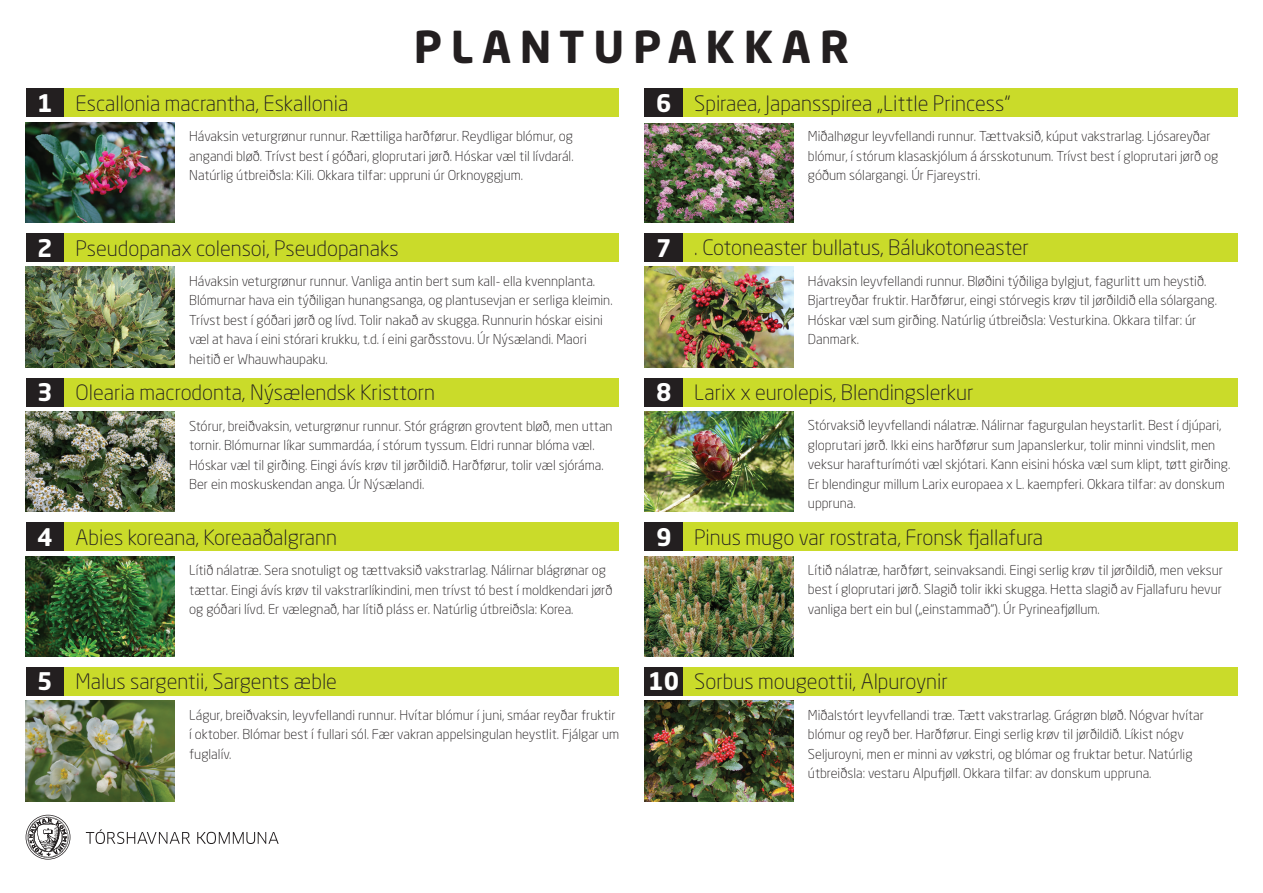
<style>
.page{position:relative;width:1263px;height:893px;background:#fff}
.page>*{position:absolute;margin:0;border:0;box-sizing:border-box;transform-origin:0 0}
.t1{font:700 43.5px "Neo Sans Std";letter-spacing:.2em;color:#231f20}
.t2{font:700 24px "Neo Sans Std";color:#fff}
.t3{font:300 21px "Neo Sans Std";color:#231f20}
.t4{font:300 13.5px/19.5px "Neo Sans Std";color:#231f20}
</style>
<div class="page">
<img style="left:26px;top:701px;width:149px;height:100px">
<img style="left:26px;top:556px;width:149px;height:101px">
<img style="left:644px;top:701px;width:150px;height:100px">
<img style="left:644px;top:556px;width:150px;height:101px">
<img style="left:644px;top:412px;width:150px;height:100px">
<img style="left:644px;top:267px;width:150px;height:100px">
<img style="left:644px;top:123px;width:150px;height:100px">
<img style="left:26px;top:412px;width:149px;height:100px">
<img style="left:26px;top:267px;width:149px;height:100px">
<img style="left:26px;top:122px;width:149px;height:101px">
<div style="left:26px;top:89px;width:38px;height:28px;background:#231f20"></div>
<div style="left:26px;top:233px;width:38px;height:28px;background:#231f20"></div>
<div style="left:26px;top:378px;width:38px;height:28px;background:#231f20"></div>
<div style="left:26px;top:523px;width:38px;height:28px;background:#231f20"></div>
<div style="left:26px;top:667px;width:38px;height:28px;background:#231f20"></div>
<div style="left:644px;top:89px;width:39px;height:28px;background:#231f20"></div>
<div style="left:644px;top:233px;width:39px;height:28px;background:#231f20"></div>
<div style="left:644px;top:378px;width:39px;height:28px;background:#231f20"></div>
<div style="left:644px;top:523px;width:39px;height:28px;background:#231f20"></div>
<div style="left:644px;top:667px;width:39px;height:28px;background:#231f20"></div>
<div style="left:64px;top:89px;width:555px;height:28px;background:#cadb2a"></div>
<div style="left:64px;top:233px;width:555px;height:28px;background:#cadb2a"></div>
<div style="left:64px;top:378px;width:555px;height:28px;background:#cadb2a"></div>
<div style="left:64px;top:523px;width:555px;height:28px;background:#cadb2a"></div>
<div style="left:64px;top:667px;width:555px;height:28px;background:#cadb2a"></div>
<div style="left:683px;top:89px;width:555px;height:28px;background:#cadb2a"></div>
<div style="left:683px;top:233px;width:555px;height:28px;background:#cadb2a"></div>
<div style="left:683px;top:378px;width:555px;height:28px;background:#cadb2a"></div>
<div style="left:683px;top:523px;width:555px;height:28px;background:#cadb2a"></div>
<div style="left:683px;top:667px;width:555px;height:28px;background:#cadb2a"></div>
<svg style="left:26px;top:815px;width:253px;height:45px"></svg>
<h1 class="t1" style="left:414px;top:19px;width:437px">PLANTUPAKKAR</h1>
<h2 class="t2" style="left:37px;top:88px;width:17px">1</h2>
<h3 class="t3" style="left:76px;top:91px;width:274px">Escallonia macrantha, Eskallonia</h3>
<h2 class="t2" style="left:656px;top:88px;width:17px">6</h2>
<h3 class="t3" style="left:694px;top:91px;width:318px">Spiraea, Japansspirea „Little Princess“</h3>
<p class="t4" style="left:189px;top:127px;width:386px;text-align:justify">Hávaksin veturgrønur runnur. Rættiliga harðførur. Reydligar blómur, og angandi bløð. Trívst best í góðari, gloprutari jørð. Hóskar væl til lívdarál.<br>Natúrlig útbreiðsla: Kili. Okkara tilfar: uppruni úr Orknoyggjum.</p>
<p class="t4" style="left:808px;top:127px;width:412px">Miðalhøgur leyvfellandi runnur. Tættvaksið, kúput vakstrarlag. Ljósareyðar blómur, í stórum klasaskjólum á ársskotunum. Trívst best í gloprutari jørð og góðum sólargangi. Úr Fjareystri.</p>
<h2 class="t2" style="left:37px;top:232px;width:17px">2</h2>
<h3 class="t3" style="left:76px;top:235px;width:325px">Pseudopanax colensoi, Pseudopanaks</h3>
<h2 class="t2" style="left:656px;top:232px;width:17px">7</h2>
<h3 class="t3" style="left:694px;top:235px;width:336px">. Cotoneaster bullatus, Bálukotoneaster</h3>
<p class="t4" style="left:189px;top:271px;width:425px">Hávaksin veturgrønur runnur. Vanliga antin bert sum kall- ella kvennplanta.<br>Blómurnar hava ein týðiligan hunangsanga, og plantusevjan er serliga kleimin.<br>Trívst best í góðari jørð og lívd. Tolir nakað av skugga. Runnurin hóskar eisini væl at hava í eini stórari krukku, t.d. í eini garðsstovu. Úr Nýsælandi. Maori heitið er Whauwhaupaku.</p>
<p class="t4" style="left:808px;top:271px;width:410px">Hávaksin leyvfellandi runnur. Bløðini týðiliga bylgjut, fagurlitt um heystið.<br>Bjartreyðar fruktir. Harðførur, eingi stórvegis krøv til jørðildið ella sólargang.<br>Hóskar væl sum girðing. Natúrlig útbreiðsla: Vesturkina. Okkara tilfar: úr Danmark.</p>
<h2 class="t2" style="left:37px;top:377px;width:17px">3</h2>
<h3 class="t3" style="left:76px;top:380px;width:361px">Olearia macrodonta, Nýsælendsk Kristtorn</h3>
<h2 class="t2" style="left:656px;top:377px;width:17px">8</h2>
<h3 class="t3" style="left:694px;top:380px;width:281px">Larix x eurolepis, Blendingslerkur</h3>
<p class="t4" style="left:189px;top:416px;width:425px">Stórur, breiðvaksin, veturgrønur runnur. Stór grágrøn grovtent bløð, men uttan tornir. Blómurnar líkar summardáa, í stórum tyssum. Eldri runnar blóma væl.<br>Hóskar væl til girðing. Eingi ávís krøv til jørðildið. Harðførur, tolir væl sjóráma.<br>Ber ein moskuskendan anga. Úr Nýsælandi.</p>
<p class="t4" style="left:808px;top:416px;width:424px">Stórvaksið leyvfellandi nálatræ. Nálirnar fagurgulan heystarlit. Best í djúpari, gloprutari jørð. Ikki eins harðførur sum Japanslerkur, tolir minni vindslit, men veksur harafturímóti væl skjótari. Kann eisini hóska væl sum klipt, tøtt girðing.<br>Er blendingur millum Larix europaea x L. kaempferi. Okkara tilfar: av donskum uppruna.</p>
<h2 class="t2" style="left:37px;top:522px;width:17px">4</h2>
<h3 class="t3" style="left:76px;top:524px;width:263px">Abies koreana, Koreaaðalgrann</h3>
<h2 class="t2" style="left:656px;top:522px;width:17px">9</h2>
<h3 class="t3" style="left:694px;top:524px;width:350px">Pinus mugo var rostrata, Fronsk fjallafura</h3>
<p class="t4" style="left:189px;top:560px;width:425px">Lítið nálatræ. Sera snotuligt og tættvaksið vakstrarlag. Nálirnar blágrønar og tættar. Eingi ávís krøv til vakstrarlíkindini, men trívst tó best í moldkendari jørð og góðari lívd. Er vælegnað, har lítið pláss er. Natúrlig útbreiðsla: Korea.</p>
<p class="t4" style="left:808px;top:560px;width:416px;text-align:justify">Lítið nálatræ, harðført, seinvaksandi. Eingi serlig krøv til jørðildið, men veksur best í gloprutari jørð. Slagið tolir ikki skugga. Hetta slagið av Fjallafuru hevur vanliga bert ein bul („einstammað“). Úr Pyrineafjøllum.</p>
<h2 class="t2" style="left:37px;top:666px;width:17px">5</h2>
<h3 class="t3" style="left:76px;top:669px;width:263px">Malus sargentii, Sargents æble</h3>
<h2 class="t2" style="left:648px;top:666px;width:32px">10</h2>
<h3 class="t3" style="left:694px;top:669px;width:255px">Sorbus mougeottii, Alpuroynir</h3>
<p class="t4" style="left:189px;top:705px;width:431px">Lágur, breiðvaksin, leyvfellandi runnur. Hvítar blómur í juni, smáar reyðar fruktir í oktober. Blómar best í fullari sól. Fær vakran appelsingulan heystlit. Fjálgar um fuglalív.</p>
<p class="t4" style="left:808px;top:705px;width:398px">Miðalstórt leyvfellandi træ. Tætt vakstrarlag. Grágrøn bløð. Nógvar hvítar blómur og reyð ber. Harðførur. Eingi serlig krøv til jørðildið. Líkist nógv Seljuroyni, men er minni av vøkstri, og blómar og fruktar betur. Natúrlig útbreiðsla: vestaru Alpufjøll. Okkara tilfar: av donskum uppruna.</p>
</div>
